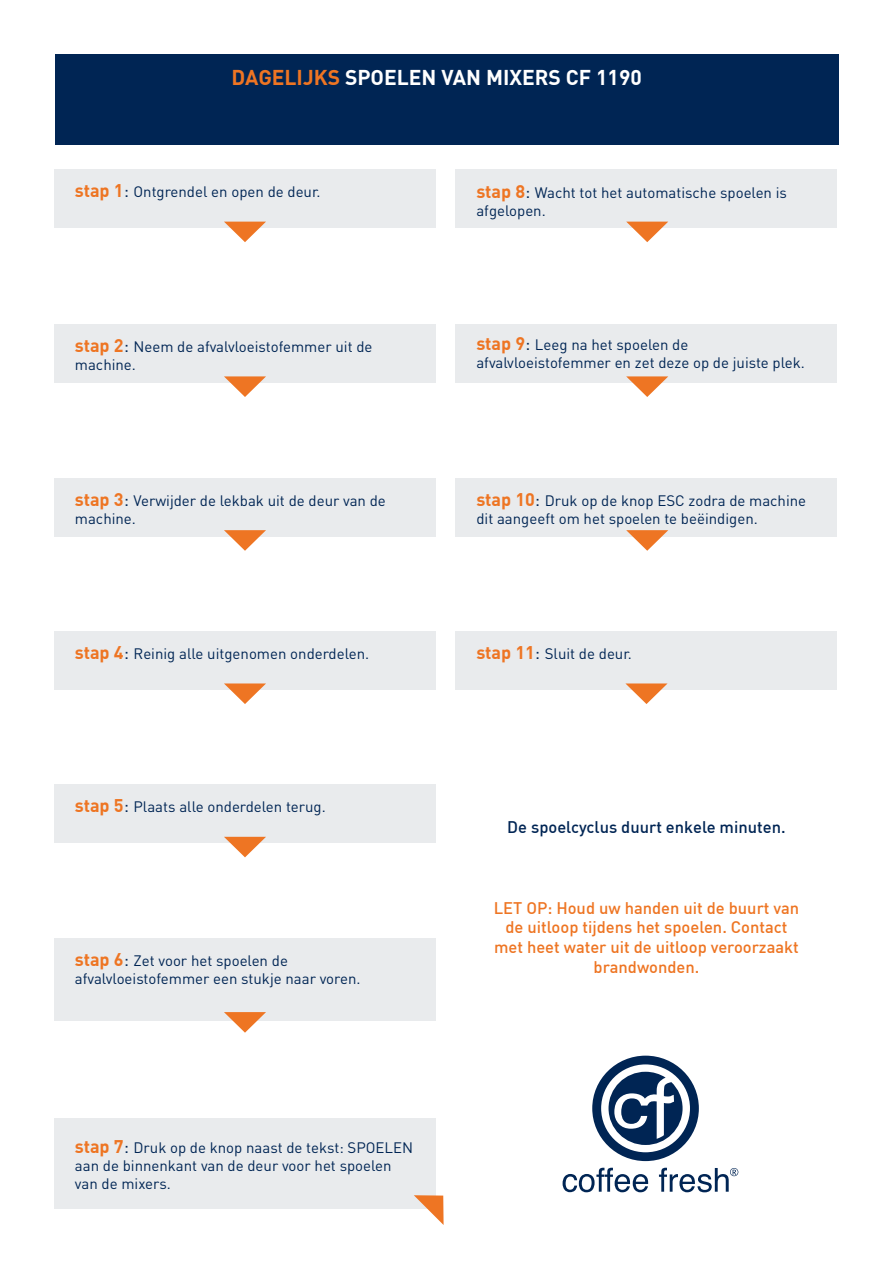
<style>
.page{position:relative;width:893px;height:1263px;background:#fff}
.page>*{position:absolute;margin:0;border:0;box-sizing:border-box;transform-origin:0 0}
.t1{font:700 21px "DIN Pro";color:#fff}
.t2{font:500 16.5px/19.8px "DIN Pro";color:#ee7523;text-align:center}
.t3{font:500 16.5px "DIN Pro";color:#002554}
.t4{font:15px/18px "DIN Pro";color:#002554}
.s1{color:#ee7523}
.s2{font-weight:700;font-size:18px;color:#ee7523}
.s3{font-size:18px}
</style>
<div class="page">
<div style="left:55px;top:54px;width:783px;height:91px;background:#002554"></div>
<svg style="left:563px;top:1168px;width:85px;height:24px"></svg>
<svg style="left:592px;top:1056px;width:107px;height:105px"></svg>
<svg style="left:659px;top:1168px;width:79px;height:24px"></svg>
<div style="left:54px;top:169px;width:382px;height:59px;background:#e9ebed"></div>
<div style="left:54px;top:324px;width:382px;height:59px;background:#e9ebed"></div>
<div style="left:54px;top:478px;width:382px;height:58px;background:#e9ebed"></div>
<div style="left:54px;top:938px;width:382px;height:82px;background:#e9ebed"></div>
<div style="left:54px;top:631px;width:382px;height:59px;background:#e9ebed"></div>
<div style="left:54px;top:785px;width:382px;height:58px;background:#e9ebed"></div>
<div style="left:455px;top:631px;width:382px;height:59px;background:#e9ebed"></div>
<div style="left:455px;top:169px;width:382px;height:59px;background:#e9ebed"></div>
<svg style="left:224px;top:222px;width:42px;height:20px"></svg>
<svg style="left:626px;top:222px;width:42px;height:20px"></svg>
<svg style="left:224px;top:376px;width:42px;height:21px"></svg>
<svg style="left:224px;top:530px;width:42px;height:21px"></svg>
<svg style="left:224px;top:1012px;width:42px;height:21px"></svg>
<svg style="left:224px;top:683px;width:42px;height:21px"></svg>
<svg style="left:224px;top:837px;width:42px;height:20px"></svg>
<svg style="left:625px;top:683px;width:42px;height:21px"></svg>
<div style="left:455px;top:324px;width:382px;height:59px;background:#e9ebed"></div>
<div style="left:455px;top:478px;width:382px;height:58px;background:#e9ebed"></div>
<div style="left:54px;top:1118px;width:382px;height:91px;background:#e9ebed"></div>
<svg style="left:414px;top:1195px;width:30px;height:30px"></svg>
<svg style="left:626px;top:376px;width:42px;height:21px"></svg>
<svg style="left:626px;top:530px;width:42px;height:21px"></svg>
<h1 class="t1" style="left:232px;top:63px;width:412px"><span class="s1">DAGELIJKS</span> SPOELEN VAN MIXERS CF 1190</h1>
<p class="t4" style="left:75px;top:182px;width:247px"><span class="s2">stap 1</span><span class="s3">:</span> Ontgrendel en open de deur.</p>
<p class="t4" style="left:75px;top:337px;width:299px"><span class="s2">stap 2</span><span class="s3">:</span> Neem de afvalvloeistofemmer uit de machine.</p>
<p class="t4" style="left:75px;top:491px;width:312px"><span class="s2">stap 3</span><span class="s3">:</span> Verwijder de lekbak uit de deur van de machine.</p>
<p class="t4" style="left:75px;top:644px;width:296px"><span class="s2">stap 4</span><span class="s3">:</span> Reinig alle uitgenomen onderdelen.</p>
<p class="t4" style="left:75px;top:797px;width:252px"><span class="s2">stap 5</span><span class="s3">:</span> Plaats alle onderdelen terug.</p>
<p class="t4" style="left:75px;top:951px;width:287px"><span class="s2">stap 6</span><span class="s3">:</span> Zet voor het spoelen de afvalvloeistofemmer een stukje naar voren.</p>
<p class="t4" style="left:75px;top:1138px;width:340px"><span class="s2">stap 7</span><span class="s3">:</span> Druk op de knop naast de tekst: SPOELEN aan de binnenkant van de deur voor het spoelen van de mixers.</p>
<p class="t4" style="left:476px;top:183px;width:312px"><span class="s2">stap 8</span><span class="s3">:</span> Wacht tot het automatische spoelen is afgelopen.</p>
<p class="t4" style="left:476px;top:335px;width:330px"><span class="s2">stap 9</span><span class="s3">:</span> Leeg na het spoelen de afvalvloeistofemmer en zet deze op de juiste plek.</p>
<p class="t4" style="left:476px;top:491px;width:331px"><span class="s2">stap 10</span><span class="s3">:</span> Druk op de knop ESC zodra de machine dit aangeeft om het spoelen te beëindigen.</p>
<p class="t4" style="left:476px;top:644px;width:157px"><span class="s2">stap 11</span><span class="s3">:</span> Sluit de deur.</p>
<p class="t3" style="left:507px;top:817px;width:280px">De spoelcyclus duurt enkele minuten.</p>
<p class="t2" style="left:494px;top:897px;width:307px">LET OP: Houd uw handen uit de buurt van de uitloop tijdens het spoelen. Contact met heet water uit de uitloop veroorzaakt brandwonden.</p>
</div>
